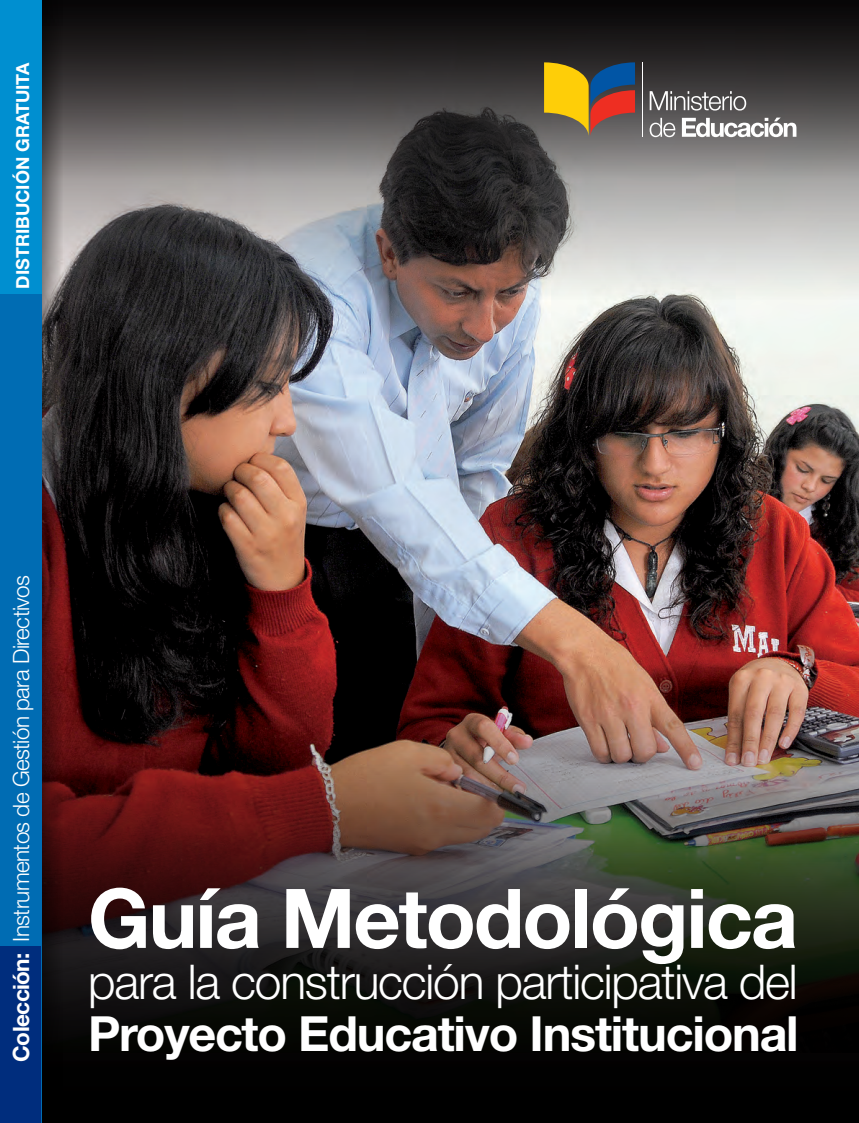
<style>
.page{position:relative;width:859px;height:1123px;background:#fff}
.page>*{position:absolute;margin:0;border:0;box-sizing:border-box;transform-origin:0 0}
.t1{font:700 82.5px "Helvetica Neue LT Std";letter-spacing:-.025em;color:#fff}
.t2{font:700 48.45px "Helvetica Neue LT Std";letter-spacing:-.025em;color:#fff}
.t3{font:300 48px "Helvetica Neue LT Std";letter-spacing:-.025em;color:#fff}
.t4{font:300 22.5px "Helvetica Neue LT Std";letter-spacing:-.025em;color:#fff}
.t5{font:700 18px "Helvetica Neue LT Std";color:#fff}
.s1{font-weight:700}
</style>
<div class="page">
<img style="left:63px;top:299px;width:796px;height:366px">
<svg style="left:63px;top:177px;width:796px;height:122px;background:#8a8888"></svg>
<svg style="left:63px;top:0;width:796px;height:177px;background:#3e3c3c"></svg>
<img style="left:41px;top:665px;width:818px;height:458px">
<svg style="left:41px;top:0;width:22px;height:1101px;background:#3d2f36"></svg>
<hr style="left:642px;top:62px;width:1px;height:75px;background:#fff">
<svg style="left:650px;top:91px;width:96px;height:20px;background:#7b7979"></svg>
<svg style="left:650px;top:118px;width:25px;height:19px"></svg>
<svg style="left:682px;top:118px;width:114px;height:19px"></svg>
<svg style="left:544px;top:62px;width:91px;height:75px;background:#97763f"></svg>
<div style="left:0;top:0;width:41px;height:1123px;background:#006cb3"></div>
<div style="left:0;top:946px;width:41px;height:177px;background:#002d7d"></div>
<div style="left:0;top:0;width:41px;height:293px;background:#008fd0"></div>
<p class="t5" style="left:12px;top:288px;width:228px;rotate:-90deg">DISTRIBUCIÓN GRATUITA</p>
<p class="t4" style="left:7px;top:1061px;width:488px;rotate:-90deg"><span class="s1">Colección:</span> Instrumentos de Gestión para Directivos</p>
<h1 class="t1" style="left:88px;top:867px;width:712px">Guía Metodológica</h1>
<h3 class="t3" style="left:88px;top:953px;width:711px">para la construcción participativa del</h3>
<h2 class="t2" style="left:88px;top:1004px;width:712px">Proyecto Educativo Institucional</h2>
</div>
